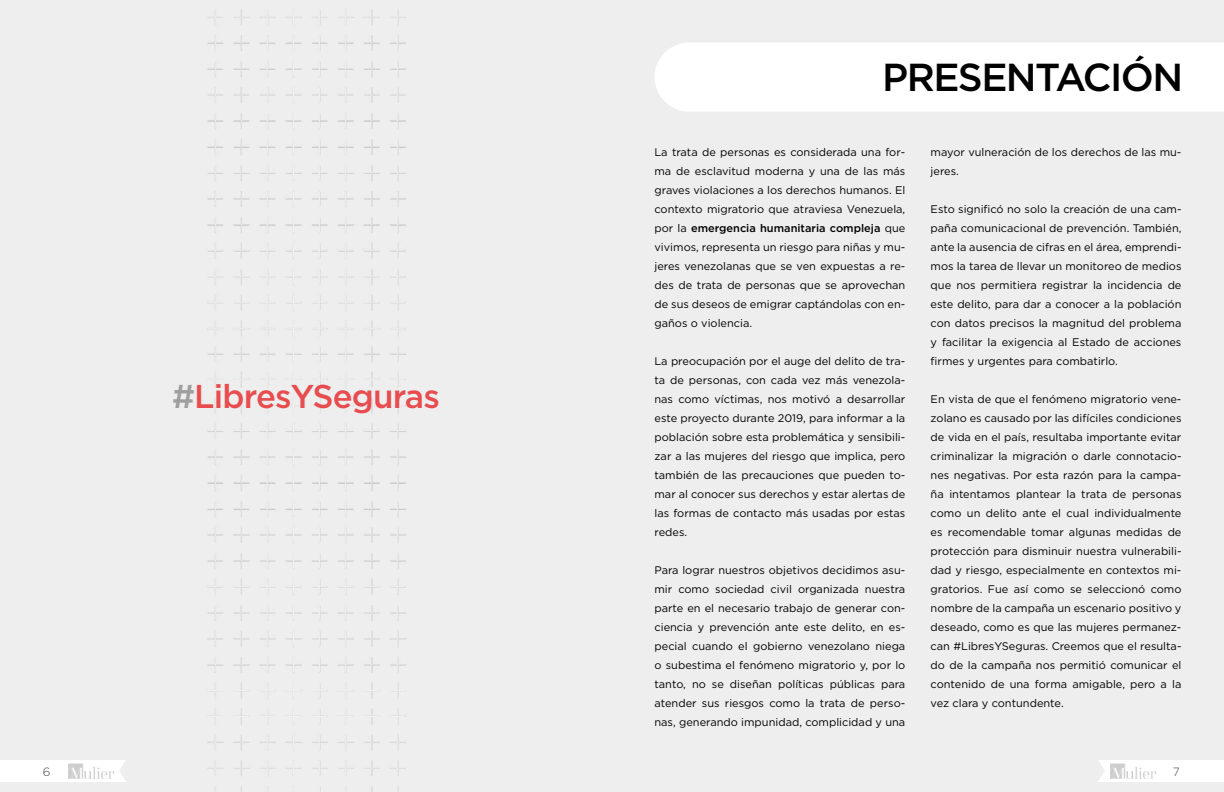
<style>
.page{position:relative;width:1224px;height:792px;background:#eee}
.page>*{position:absolute;margin:0;border:0;box-sizing:border-box;transform-origin:0 0}
.t1{font:500 39px "Gotham";letter-spacing:-.04em;color:#000}
.t2{font:500 33px "Gotham";letter-spacing:-.025em;color:#e94c4f}
.t3{font:300 12px "Gotham";color:#000}
.t4{font:11px/19px "Gotham";color:#000;text-align:justify}
.s1{color:#9f9f9f}
.s2{font-weight:500}
</style>
<div class="page">
<div style="left:655px;top:43px;width:569px;height:69px;background:#fff"></div>
<img style="left:207px;top:9px;width:199px;height:783px">
<div style="left:1098px;top:760px;width:126px;height:22px;background:#fff"></div>
<div style="left:0;top:760px;width:126px;height:22px;background:#fff"></div>
<img style="left:1110px;top:762px;width:47px;height:18px">
<img style="left:67px;top:762px;width:47px;height:18px">
<h2 class="t2" style="left:172px;top:375px;width:269px"><span class="s1">#</span>LibresYSeguras</h2>
<h1 class="t1" style="left:882px;top:52px;width:303px">PRESENTACIÓN</h1>
<p class="t4" style="left:655px;top:143px;width:252px">La trata de personas es considerada una for&shy;ma de esclavitud moderna y una de las más graves violaciones a los derechos humanos. El contexto migratorio que atraviesa Venezuela, por la <span class="s2">emergencia humanitaria compleja</span> que vivimos, representa un riesgo para niñas y mu&shy;jeres venezolanas que se ven expuestas a re&shy;des de trata de personas que se aprovechan de sus deseos de emigrar captándolas con en&shy;gaños o violencia.</p>
<p class="t4" style="left:655px;top:352px;width:252px">La preocupación por el auge del delito de tra&shy;ta de personas, con cada vez más venezola&shy;nas como víctimas, nos motivó a desarrollar este proyecto durante 2019, para informar a la población sobre esta problemática y sensibili&shy;zar a las mujeres del riesgo que implica, pero también de las precauciones que pueden to&shy;mar al conocer sus derechos y estar alertas de las formas de contacto más usadas por estas redes.</p>
<p class="t4" style="left:655px;top:561px;width:252px">Para lograr nuestros objetivos decidimos asu&shy;mir como sociedad civil organizada nuestra parte en el necesario trabajo de generar con&shy;ciencia y prevención ante este delito, en es&shy;pecial cuando el gobierno venezolano niega o subestima el fenómeno migratorio y, por lo tanto, no se diseñan políticas públicas para atender sus riesgos como la trata de perso&shy;nas, generando impunidad, complicidad y una</p>
<p class="t4" style="left:931px;top:143px;width:252px">mayor vulneración de los derechos de las mu&shy;jeres.</p>
<p class="t4" style="left:931px;top:200px;width:252px">Esto significó no solo la creación de una cam&shy;paña comunicacional de prevención. También, ante la ausencia de cifras en el área, emprendi&shy;mos la tarea de llevar un monitoreo de medios que nos permitiera registrar la incidencia de este delito, para dar a conocer a la población con datos precisos la magnitud del problema y facilitar la exigencia al Estado de acciones firmes y urgentes para combatirlo.</p>
<p class="t4" style="left:931px;top:389px;width:252px">En vista de que el fenómeno migratorio vene&shy;zolano es causado por las difíciles condiciones de vida en el país, resultaba importante evitar criminalizar la migración o darle connotacio&shy;nes negativas. Por esta razón para la campa&shy;ña intentamos plantear la trata de personas como un delito ante el cual individualmente es recomendable tomar algunas medidas de protección para disminuir nuestra vulnerabili&shy;dad y riesgo, especialmente en contextos mi&shy;gratorios. Fue así como se seleccionó como nombre de la campaña un escenario positivo y deseado, como es que las mujeres permanez&shy;can #LibresYSeguras. Creemos que el resulta&shy;do de la campaña nos permitió comunicar el contenido de una forma amigable, pero a la vez clara y contundente.</p>
<p class="t3" style="left:43px;top:764px;width:9px">6</p>
<p class="t3" style="left:1172px;top:764px;width:9px">7</p>
</div>
